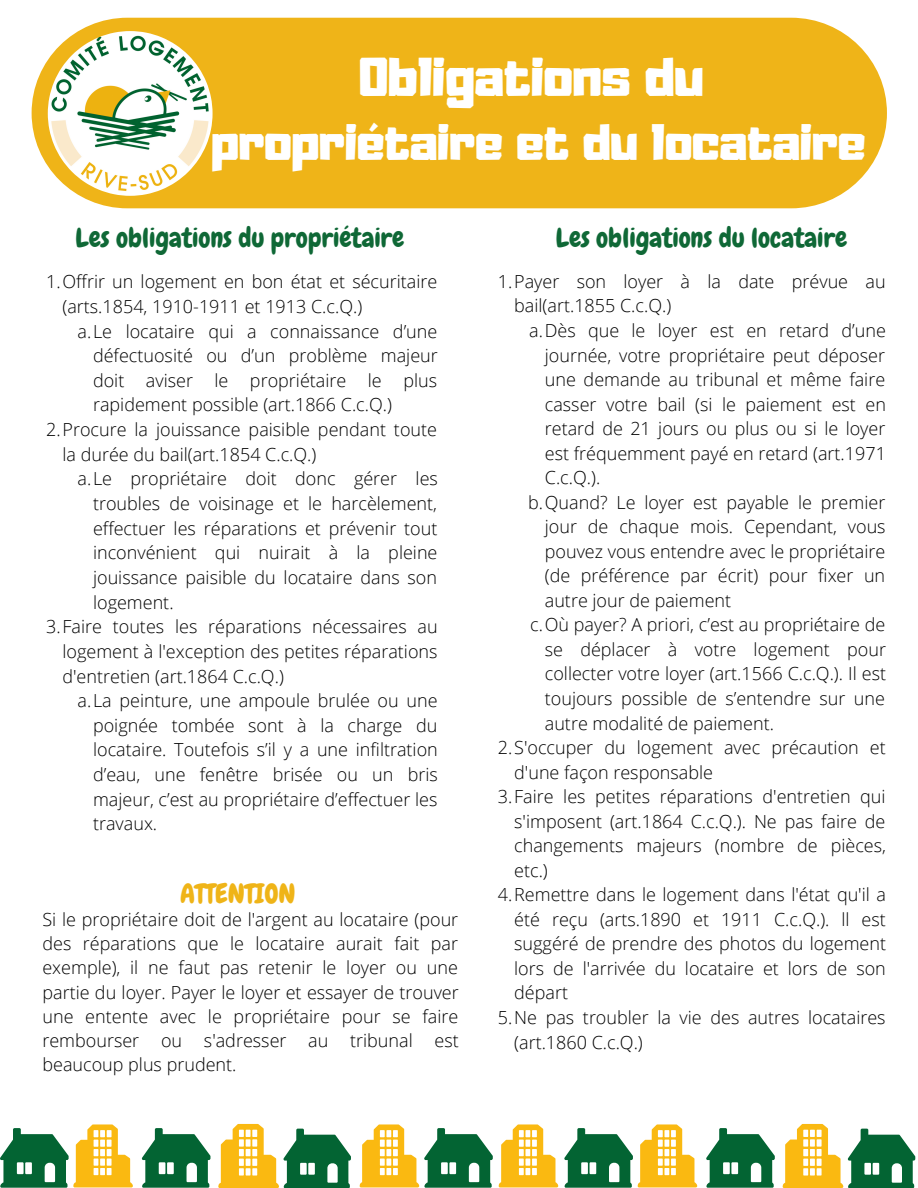
<style>
.page{position:relative;width:918px;height:1188px;background:#fff}
.page>*{position:absolute;margin:0;border:0;box-sizing:border-box;transform-origin:0 0}
.t1{font:48px "Adumu";color:#fff}
.t2{font:45px "Adumu";color:#fff}
.t3{font:27px "Chewy";color:#0f6836}
.t4{font:27px "Chewy";color:#efb418}
.t5{font:300 18px/24.2px "Open Sans";color:#000}
</style>
<div class="page">
<div style="left:32px;top:18px;width:855px;height:190px;background:#efb418"></div>
<img style="left:48px;top:31px;width:165px;height:165px">
<svg style="left:0;top:1124px;width:133px;height:64px"></svg>
<svg style="left:142px;top:1128px;width:68px;height:60px"></svg>
<svg style="left:218px;top:1124px;width:133px;height:64px"></svg>
<svg style="left:360px;top:1124px;width:133px;height:64px"></svg>
<svg style="left:499px;top:1124px;width:59px;height:63px"></svg>
<svg style="left:564px;top:1124px;width:133px;height:64px"></svg>
<svg style="left:706px;top:1128px;width:69px;height:60px"></svg>
<svg style="left:783px;top:1124px;width:132px;height:64px"></svg>
<h1 class="t1" style="left:359px;top:58px;width:346px">Obligations du</h1>
<h2 class="t2" style="left:211px;top:124px;width:656px">propriétaire et du locataire</h2>
<h3 class="t3" style="left:76px;top:221px;width:330px">Les obligations du propriétaire</h3>
<p class="t5" style="left:62px;top:269px;width:376px;line-height:24.6px;text-indent:-16px">1.Offrir un logement en bon état et sécuritaire (arts.1854, 1910-1911 et 1913 C.c.Q.)</p>
<p class="t5" style="left:78px;top:318px;width:361px">a.Le locataire qui a connaissance d’une</p>
<p class="t5" style="left:93px;top:343px;width:346px">défectuosité ou d’un problème majeur</p>
<p class="t5" style="left:93px;top:368px;width:345px">doit aviser le propriétaire le plus</p>
<p class="t5" style="left:93px;top:392px;width:300px">rapidement possible (art.1866 C.c.Q.)</p>
<p class="t5" style="left:46px;top:417px;width:392px">2.Procure la jouissance paisible pendant toute</p>
<p class="t5" style="left:62px;top:442px;width:255px">la durée du bail(art.1854 C.c.Q.)</p>
<p class="t5" style="left:78px;top:466px;width:362px">a.Le propriétaire doit donc gérer les</p>
<p class="t5" style="left:93px;top:491px;width:346px">troubles de voisinage et le harcèlement,</p>
<p class="t5" style="left:93px;top:516px;width:346px">effectuer les réparations et prévenir tout</p>
<p class="t5" style="left:93px;top:540px;width:346px">inconvénient qui nuirait à la pleine</p>
<p class="t5" style="left:93px;top:565px;width:345px">jouissance paisible du locataire dans son</p>
<p class="t5" style="left:93px;top:590px;width:82px">logement.</p>
<p class="t5" style="left:46px;top:614px;width:393px">3.Faire toutes les réparations nécessaires au</p>
<p class="t5" style="left:62px;top:639px;width:377px">logement à l'exception des petites réparations</p>
<p class="t5" style="left:62px;top:663px;width:223px">d'entretien (art.1864 C.c.Q.)</p>
<p class="t5" style="left:78px;top:688px;width:362px">a.La peinture, une ampoule brulée ou une</p>
<p class="t5" style="left:93px;top:713px;width:346px">poignée tombée sont à la charge du</p>
<p class="t5" style="left:93px;top:737px;width:346px">locataire. Toutefois s’il y a une infiltration</p>
<p class="t5" style="left:93px;top:762px;width:346px">d’eau, une fenêtre brisée ou un bris</p>
<p class="t5" style="left:93px;top:787px;width:346px">majeur, c’est au propriétaire d’effectuer les</p>
<p class="t5" style="left:93px;top:811px;width:66px">travaux.</p>
<h3 class="t4" style="left:180px;top:876px;width:117px">ATTENTION</h3>
<p class="t5" style="left:42px;top:907px;width:418px;text-align:justify">Si le propriétaire doit de l'argent au locataire (pour des réparations que le locataire aurait fait par exemple), il ne faut pas retenir le loyer ou une partie du loyer. Payer le loyer et essayer de trouver une entente avec le propriétaire pour se faire rembourser ou s'adresser au tribunal est beaucoup plus prudent.</p>
<h3 class="t3" style="left:556px;top:221px;width:293px">Les obligations du locataire</h3>
<p class="t5" style="left:514px;top:269px;width:373px;line-height:24.6px;text-indent:-16px">1.Payer son loyer à la date prévue au bail(art.1855 C.c.Q.)</p>
<p class="t5" style="left:529px;top:318px;width:358px">a.Dès que le loyer est en retard d’une</p>
<p class="t5" style="left:545px;top:342px;width:342px">journée, votre propriétaire peut déposer</p>
<p class="t5" style="left:545px;top:367px;width:342px">une demande au tribunal et même faire</p>
<p class="t5" style="left:545px;top:392px;width:343px">casser votre bail (si le paiement est en</p>
<p class="t5" style="left:545px;top:416px;width:342px">retard de 21 jours ou plus ou si le loyer</p>
<p class="t5" style="left:545px;top:441px;width:343px">est fréquemment payé en retard (art.1971</p>
<p class="t5" style="left:545px;top:465px;width:57px">C.c.Q.).</p>
<p class="t5" style="left:528px;top:490px;width:359px">b.Quand? Le loyer est payable le premier</p>
<p class="t5" style="left:545px;top:514px;width:342px">jour de chaque mois. Cependant, vous</p>
<p class="t5" style="left:545px;top:539px;width:342px">pouvez vous entendre avec le propriétaire</p>
<p class="t5" style="left:545px;top:563px;width:342px">(de préférence par écrit) pour fixer un</p>
<p class="t5" style="left:545px;top:588px;width:188px">autre jour de paiement</p>
<p class="t5" style="left:530px;top:612px;width:357px">c.Où payer? A priori, c’est au propriétaire de</p>
<p class="t5" style="left:545px;top:637px;width:343px">se déplacer à votre logement pour</p>
<p class="t5" style="left:545px;top:661px;width:343px">collecter votre loyer (art.1566 C.c.Q.). Il est</p>
<p class="t5" style="left:545px;top:686px;width:342px">toujours possible de s’entendre sur une</p>
<p class="t5" style="left:545px;top:710px;width:231px">autre modalité de paiement.</p>
<p class="t5" style="left:498px;top:735px;width:389px">2.S'occuper du logement avec précaution et</p>
<p class="t5" style="left:514px;top:760px;width:200px">d'une façon responsable</p>
<p class="t5" style="left:498px;top:784px;width:389px">3.Faire les petites réparations d'entretien qui</p>
<p class="t5" style="left:514px;top:809px;width:373px">s'imposent (art.1864 C.c.Q.). Ne pas faire de</p>
<p class="t5" style="left:514px;top:833px;width:373px">changements majeurs (nombre de pièces,</p>
<p class="t5" style="left:514px;top:858px;width:35px">etc.)</p>
<p class="t5" style="left:498px;top:882px;width:390px">4.Remettre dans le logement dans l'état qu'il a</p>
<p class="t5" style="left:514px;top:907px;width:373px">été reçu (arts.1890 et 1911 C.c.Q.). ll est</p>
<p class="t5" style="left:514px;top:931px;width:373px">suggéré de prendre des photos du logement</p>
<p class="t5" style="left:514px;top:956px;width:373px">lors de l'arrivée du locataire et lors de son</p>
<p class="t5" style="left:514px;top:980px;width:55px">départ</p>
<p class="t5" style="left:498px;top:1005px;width:389px">5.Ne pas troubler la vie des autres locataires</p>
<p class="t5" style="left:514px;top:1029px;width:130px">(art.1860 C.c.Q.)</p>
</div>
